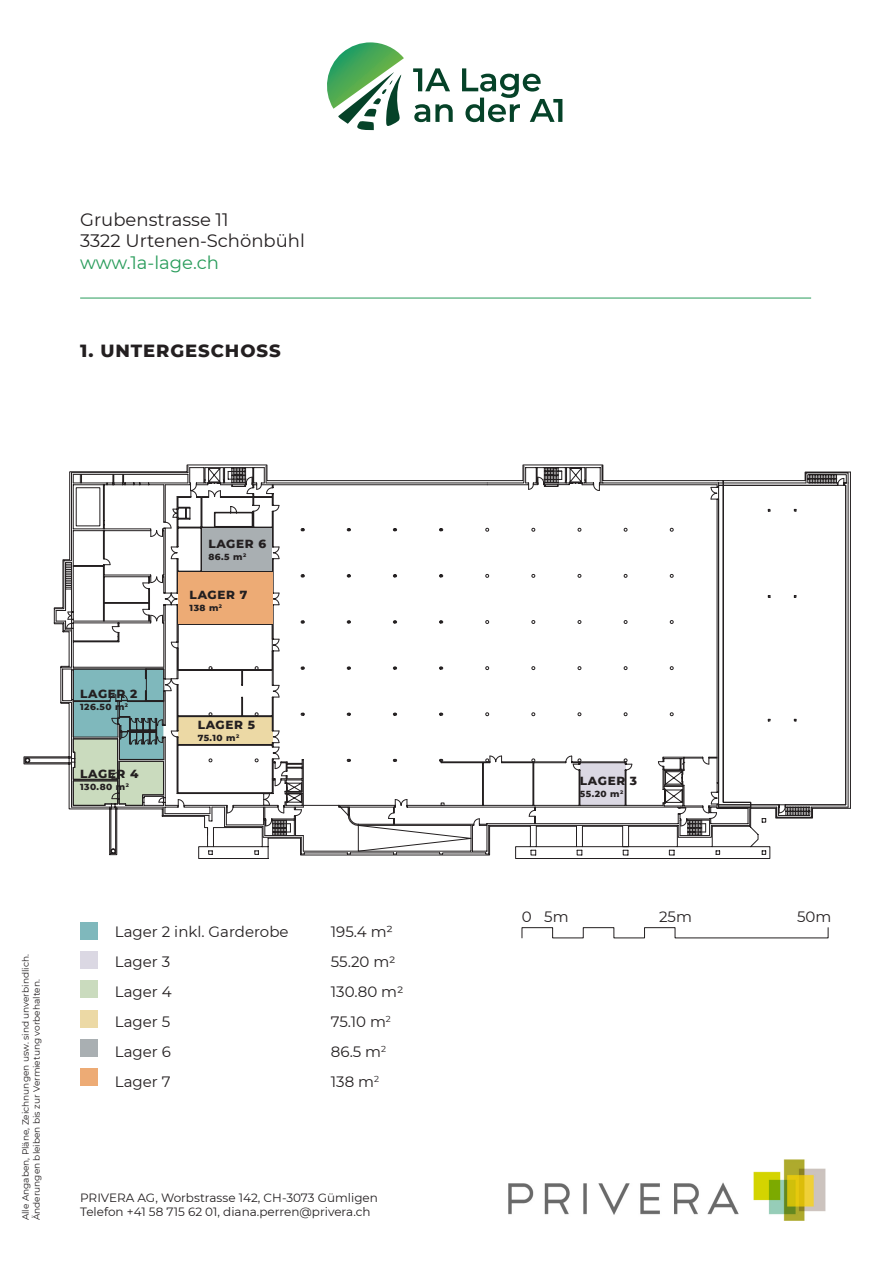
<style>
.page{position:relative;width:893px;height:1263px;background:#fff}
.page>*{position:absolute;margin:0;border:0;box-sizing:border-box;transform-origin:0 0}
.t1{font:18px/21.6px "Montserrat";color:#231f20}
.t2{font:800 18px "Montserrat";letter-spacing:.05em;color:#231f20}
.t3{font:18px "Montserrat";color:#299c5b}
.t4{font:15px "Montserrat";color:#231f20}
.t5{font:12px/14.4px "Montserrat";color:#231f20}
.t6{font:800 12px "Montserrat";letter-spacing:.05em;color:#231f20}
.t7{font:9px/10.8px "Montserrat";color:#231f20}
.t8{font:800 9px "Montserrat";letter-spacing:.05em;color:#231f20}
</style>
<div class="page">
<svg style="left:413px;top:68px;width:37px;height:23px"></svg>
<svg style="left:414px;top:104px;width:39px;height:18px"></svg>
<svg style="left:462px;top:68px;width:100px;height:54px"></svg>
<svg style="left:327px;top:42px;width:77px;height:88px"></svg>
<img style="left:508px;top:1159px;width:318px;height:61px">
<hr style="left:80px;top:298px;width:731px;height:1px;background:#299c5b">
<svg style="left:521px;top:927px;width:308px;height:11px"></svg>
<div style="left:80px;top:922px;width:18px;height:18px;background:#7fb8bc"></div>
<div style="left:80px;top:951px;width:18px;height:18px;background:#dbd8e3"></div>
<div style="left:80px;top:981px;width:18px;height:17px;background:#cadbbe"></div>
<div style="left:80px;top:1010px;width:18px;height:17px;background:#ecd9a5"></div>
<div style="left:80px;top:1039px;width:18px;height:17px;background:#a9afb2"></div>
<div style="left:80px;top:1068px;width:18px;height:17px;background:#edab75"></div>
<svg style="left:24px;top:465px;width:827px;height:394px"></svg>
<svg style="left:25px;top:478px;width:821px;height:376px"></svg>
<svg style="left:245px;top:477px;width:472px;height:356px"></svg>
<div style="left:202px;top:528px;width:70px;height:43px;background:#a9afb2"></div>
<div style="left:178px;top:572px;width:94px;height:52px;background:#edab75"></div>
<p class="t1" style="left:80px;top:208px;width:226px">Grubenstrasse 11<br>3322 Urtenen-Schönbühl</p>
<p class="t3" style="left:80px;top:250px;width:140px">www.1a-lage.ch</p>
<p class="t2" style="left:80px;top:337px;width:202px">1. UNTERGESCHOSS</p>
<p class="t6" style="left:80px;top:685px;width:59px">LAGER 2</p>
<p class="t8" style="left:80px;top:700px;width:49px">126.50 m<sup>2</sup></p>
<p class="t6" style="left:80px;top:765px;width:60px">LAGER 4</p>
<p class="t8" style="left:80px;top:780px;width:50px">130.80 m<sup>2</sup></p>
<p class="t6" style="left:208px;top:535px;width:59px">LAGER 6</p>
<p class="t8" style="left:208px;top:550px;width:39px">86.5 m<sup>2</sup></p>
<p class="t6" style="left:190px;top:586px;width:59px">LAGER 7</p>
<p class="t8" style="left:190px;top:601px;width:34px">138 m<sup>2</sup></p>
<p class="t6" style="left:198px;top:716px;width:59px">LAGER 5</p>
<p class="t8" style="left:198px;top:731px;width:43px">75.10 m<sup>2</sup></p>
<p class="t7" style="left:20px;top:1220px;width:268px;rotate:-90deg">Alle Angaben, Pläne, Zeichnungen usw. sind unverbindlich.<br>Änderungen bleiben bis zur Vermietung vorbehalten.</p>
<p class="t4" style="left:115px;top:921px;width:175px">Lager 2 inkl. Garderobe</p>
<p class="t4" style="left:331px;top:921px;width:64px">195.4 m²</p>
<p class="t4" style="left:115px;top:951px;width:57px">Lager 3</p>
<p class="t4" style="left:331px;top:951px;width:66px">55.20 m2</p>
<p class="t4" style="left:115px;top:981px;width:58px">Lager 4</p>
<p class="t4" style="left:331px;top:981px;width:74px">130.80 m2</p>
<p class="t4" style="left:115px;top:1011px;width:57px">Lager 5</p>
<p class="t4" style="left:331px;top:1011px;width:62px">75.10 m<sup>2</sup></p>
<p class="t4" style="left:115px;top:1041px;width:58px">Lager 6</p>
<p class="t4" style="left:331px;top:1041px;width:57px">86.5 m<sup>2</sup></p>
<p class="t4" style="left:115px;top:1071px;width:57px">Lager 7</p>
<p class="t4" style="left:331px;top:1071px;width:50px">138 m<sup>2</sup></p>
<p class="t5" style="left:80px;top:1190px;width:299px">PRIVERA AG, Worbstrasse 142, CH-3073 Gümligen<br>Telefon +41 58 715 62 01, diana.perren@privera.ch</p>
<p class="t6" style="left:580px;top:772px;width:59px">LAGER 3</p>
<p class="t8" style="left:580px;top:787px;width:45px">55.20 m<sup>2</sup></p>
<p class="t4" style="left:522px;top:907px;width:48px">0 5m</p>
<p class="t4" style="left:659px;top:907px;width:34px">25m</p>
<p class="t4" style="left:797px;top:907px;width:36px">50m</p>
</div>
